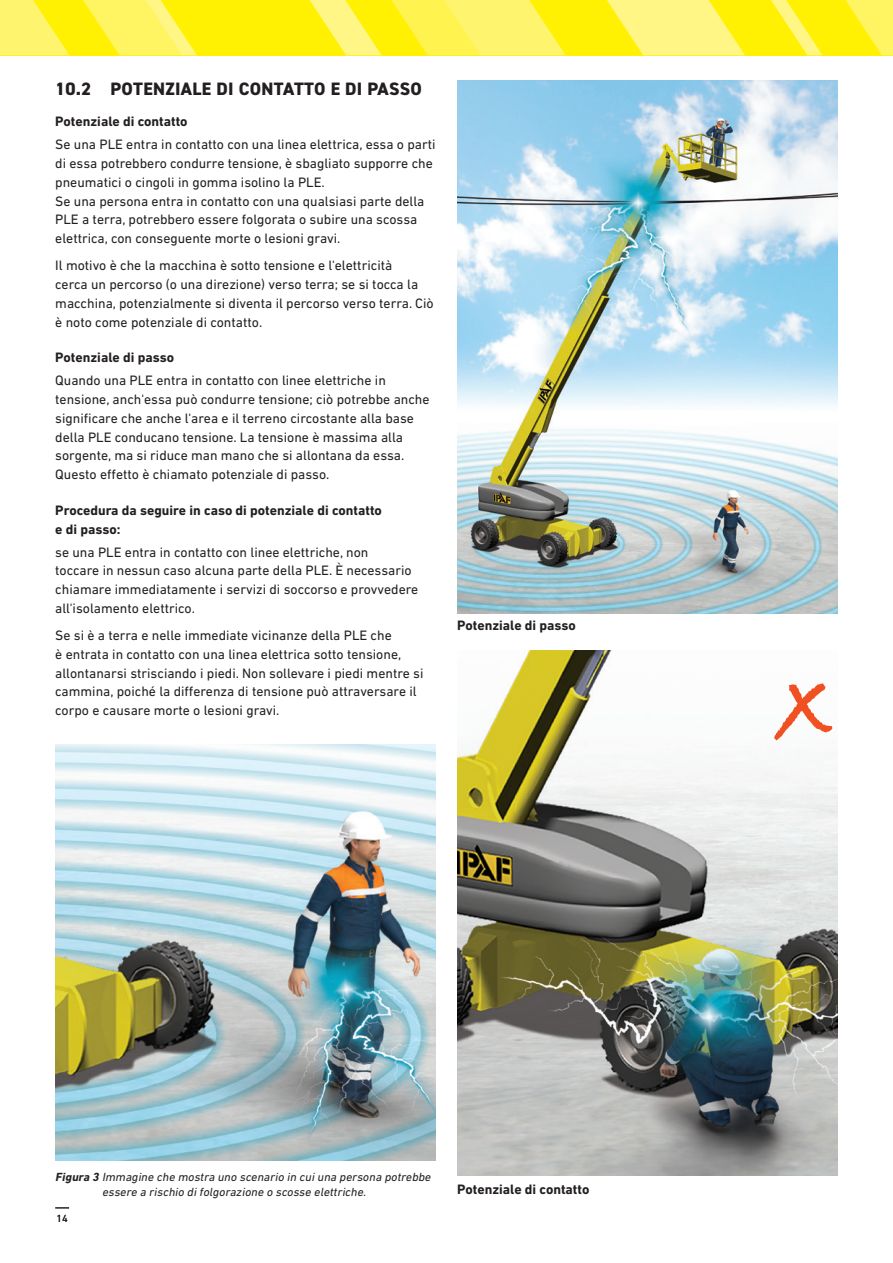
<style>
.page{position:relative;width:893px;height:1263px;background:#fff}
.page>*{position:absolute;margin:0;border:0;box-sizing:border-box;transform-origin:0 0}
.Body{font:700 108px "Bradley Hand ITCTT";color:#f15122}
.TOC_Subtitle{font:800 18px "DIN2014";letter-spacing:.02em;color:#231f20}
.Body-2{font:13.8px/18.8px "DIN Next LT Pro";color:#231f20}
.Boby_Subs{font:700 13.8px/18.8px "DIN Next LT Pro";color:#231f20}
.Figures{font:italic 12px/14.4px "DIN Next LT Pro";color:#231f20}
.t1{font:10.5px "DIN Next LT Pro";color:#231f20}
.s1{font-weight:700}
</style>
<div class="page">
<img style="left:457px;top:81px;width:381px;height:533px">
<img style="left:457px;top:651px;width:381px;height:524px">
<img style="left:55px;top:744px;width:381px;height:416px">
<svg style="left:55px;top:1207px;width:14px;height:1px"></svg>
<div style="left:0;top:0;width:893px;height:55px;background:#fff101"></div>
<svg style="left:845px;top:0;width:48px;height:55px"></svg>
<svg style="left:83px;top:0;width:114px;height:55px"></svg>
<svg style="left:771px;top:0;width:52px;height:55px"></svg>
<svg style="left:309px;top:0;width:257px;height:55px"></svg>
<svg style="left:607px;top:0;width:138px;height:55px"></svg>
<svg style="left:0;top:0;width:69px;height:55px"></svg>
<p class="TOC_Subtitle" style="left:55px;top:77px;width:368px">10.2 POTENZIALE DI CONTATTO E DI PASSO</p>
<p class="Boby_Subs" style="left:55px;top:112px;width:134px">Potenziale di contatto</p>
<p class="Body-2" style="left:55px;top:135px;width:382px">Se una PLE entra in contatto con una linea elettrica, essa o parti di essa potrebbero condurre tensione, è sbagliato supporre che pneumatici o cingoli in gomma isolino la PLE.<br>Se una persona entra in contatto con una qualsiasi parte della PLE a terra, potrebbero essere folgorata o subire una scossa elettrica, con conseguente morte o lesioni gravi.</p>
<p class="Body-2" style="left:55px;top:256px;width:380px">Il motivo è che la macchina è sotto tensione e l'elettricità<br>cerca un percorso (o una direzione) verso terra; se si tocca la macchina, potenzialmente si diventa il percorso verso terra. Ciò è noto come potenziale di contatto.</p>
<p class="Boby_Subs" style="left:55px;top:348px;width:120px">Potenziale di passo</p>
<p class="Body-2" style="left:55px;top:371px;width:376px">Quando una PLE entra in contatto con linee elettriche in tensione, anch'essa può condurre tensione; ciò potrebbe anche significare che anche l'area e il terreno circostante alla base della PLE conducano tensione. La tensione è massima alla sorgente, ma si riduce man mano che si allontana da essa.<br>Questo effetto è chiamato potenziale di passo.</p>
<p class="Boby_Subs" style="left:55px;top:501px;width:328px">Procedura da seguire in caso di potenziale di contatto e di passo:</p>
<p class="Body-2" style="left:55px;top:542px;width:365px">se una PLE entra in contatto con linee elettriche, non<br>toccare in nessun caso alcuna parte della PLE. È necessario chiamare immediatamente i servizi di soccorso e provvedere all'isolamento elettrico.</p>
<p class="Body-2" style="left:55px;top:626px;width:370px">Se si è a terra e nelle immediate vicinanze della PLE che<br>è entrata in contatto con una linea elettrica sotto tensione, allontanarsi strisciando i piedi. Non sollevare i piedi mentre si cammina, poiché la differenza di tensione può attraversare il corpo e causare morte o lesioni gravi.</p>
<p class="Boby_Subs" style="left:457px;top:615px;width:120px">Potenziale di passo</p>
<p class="Figures" style="left:102px;top:1170px;width:333px;text-indent:-47px"><span class="s1">Figura 3</span> Immagine che mostra uno scenario in cuiuna persona potrebbe essere a rischio difolgorazione o scosse elettriche.</p>
<p class="t1" style="left:56px;top:1212px;width:13px">14</p>
<p class="Boby_Subs" style="left:457px;top:1180px;width:134px">Potenziale di contatto</p>
<p class="Body" style="left:780px;top:618px;width:53px">x</p>
</div>
